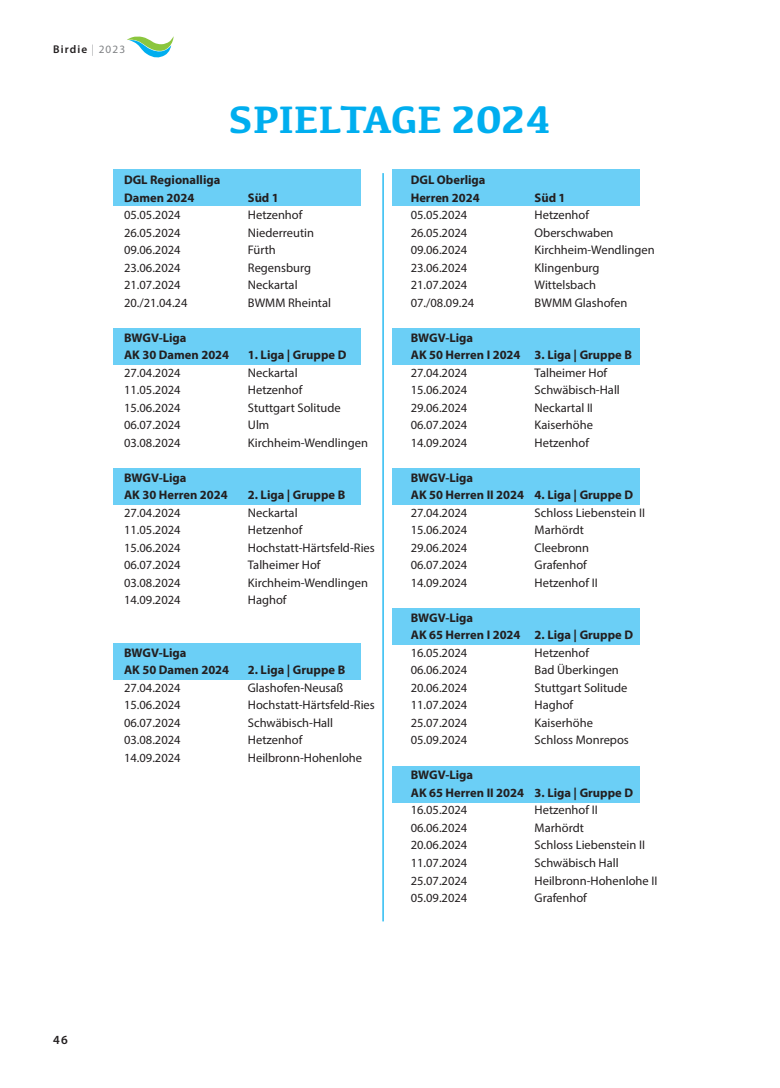
<style>
.page{position:relative;width:780px;height:1088px;background:#fff}
.page>*{position:absolute;margin:0;border:0;box-sizing:border-box;transform-origin:0 0}
.t1{font:700 39.62px "Kefa";color:#00aeef}
.t2{font:12.5px "Myriad Pro";color:#231f20}
.t3{font:700 12.5px/17.5px "Myriad Pro";color:#231f20}
.t4{font:600 12.5px "Myriad Pro";color:#231f20}
.t5{font:600 11.25px "Myriad Pro";letter-spacing:.1em;color:#231f20}
.s1{font-weight:300;font-stretch:condensed;color:#808285}
.s2{font-weight:400;color:#808285}
</style>
<div class="page">
<svg style="left:127px;top:36px;width:46px;height:22px"></svg>
<div style="left:392px;top:169px;width:247px;height:37px;background:#6bcff6"></div>
<div style="left:113px;top:169px;width:247px;height:37px;background:#6bcff6"></div>
<div style="left:113px;top:328px;width:247px;height:36px;background:#6bcff6"></div>
<div style="left:392px;top:328px;width:247px;height:36px;background:#6bcff6"></div>
<div style="left:392px;top:468px;width:247px;height:36px;background:#6bcff6"></div>
<div style="left:113px;top:468px;width:247px;height:36px;background:#6bcff6"></div>
<div style="left:113px;top:643px;width:247px;height:36px;background:#6bcff6"></div>
<div style="left:392px;top:767px;width:247px;height:36px;background:#6bcff6"></div>
<div style="left:392px;top:608px;width:247px;height:36px;background:#6bcff6"></div>
<hr style="left:382px;top:173px;width:1px;height:748px;background:#00aeef">
<p class="t5" style="left:53px;top:42px;width:73px">Birdie <span class="s1">|</span> <span class="s2">2023</span></p>
<h1 class="t1" style="left:229px;top:93px;width:323px">SPIELTAGE 2024</h1>
<p class="t3" style="left:124px;top:171px;width:98px">DGL Regionalliga<br>Damen 2024</p>
<p class="t3" style="left:248px;top:188px;width:32px">Süd 1</p>
<p class="t3" style="left:411px;top:171px;width:76px">DGL Oberliga<br>Herren 2024</p>
<p class="t3" style="left:534px;top:188px;width:32px">Süd 1</p>
<p class="t4" style="left:53px;top:1032px;width:16px">46</p>
<p class="t2" style="left:124px;top:207px;width:58px">05.05.2024</p>
<p class="t2" style="left:248px;top:207px;width:56px">Hetzenhof</p>
<p class="t2" style="left:124px;top:225px;width:58px">26.05.2024</p>
<p class="t2" style="left:248px;top:225px;width:68px">Niederreutin</p>
<p class="t2" style="left:124px;top:242px;width:58px">09.06.2024</p>
<p class="t2" style="left:248px;top:242px;width:29px">Fürth</p>
<p class="t2" style="left:124px;top:260px;width:58px">23.06.2024</p>
<p class="t2" style="left:248px;top:260px;width:65px">Regensburg</p>
<p class="t2" style="left:124px;top:277px;width:58px">21.07.2024</p>
<p class="t2" style="left:248px;top:277px;width:51px">Neckartal</p>
<p class="t2" style="left:124px;top:295px;width:65px">20./21.04.24</p>
<p class="t2" style="left:248px;top:295px;width:85px">BWMM Rheintal</p>
<p class="t3" style="left:124px;top:328px;width:107px">BWGV-Liga<br>AK 30 Damen 2024</p>
<p class="t3" style="left:248px;top:346px;width:100px">1. Liga | Gruppe D</p>
<p class="t2" style="left:124px;top:365px;width:58px">27.04.2024</p>
<p class="t2" style="left:248px;top:365px;width:51px">Neckartal</p>
<p class="t2" style="left:124px;top:382px;width:58px">11.05.2024</p>
<p class="t2" style="left:248px;top:382px;width:56px">Hetzenhof</p>
<p class="t2" style="left:124px;top:400px;width:58px">15.06.2024</p>
<p class="t2" style="left:248px;top:400px;width:94px">Stuttgart Solitude</p>
<p class="t2" style="left:124px;top:417px;width:58px">06.07.2024</p>
<p class="t2" style="left:248px;top:417px;width:23px">Ulm</p>
<p class="t2" style="left:124px;top:435px;width:58px">03.08.2024</p>
<p class="t2" style="left:248px;top:435px;width:121px">Kirchheim-Wendlingen</p>
<p class="t3" style="left:124px;top:468px;width:105px">BWGV-Liga<br>AK 30 Herren 2024</p>
<p class="t3" style="left:248px;top:486px;width:99px">2. Liga | Gruppe B</p>
<p class="t2" style="left:124px;top:505px;width:58px">27.04.2024</p>
<p class="t2" style="left:248px;top:505px;width:51px">Neckartal</p>
<p class="t2" style="left:124px;top:522px;width:58px">11.05.2024</p>
<p class="t2" style="left:248px;top:522px;width:56px">Hetzenhof</p>
<p class="t2" style="left:124px;top:540px;width:58px">15.06.2024</p>
<p class="t2" style="left:248px;top:540px;width:128px">Hochstatt-Härtsfeld-Ries</p>
<p class="t2" style="left:124px;top:557px;width:58px">06.07.2024</p>
<p class="t2" style="left:248px;top:557px;width:74px">Talheimer Hof</p>
<p class="t2" style="left:124px;top:575px;width:58px">03.08.2024</p>
<p class="t2" style="left:248px;top:575px;width:121px">Kirchheim-Wendlingen</p>
<p class="t2" style="left:124px;top:592px;width:58px">14.09.2024</p>
<p class="t2" style="left:248px;top:592px;width:40px">Haghof</p>
<p class="t3" style="left:124px;top:643px;width:107px">BWGV-Liga<br>AK 50 Damen 2024</p>
<p class="t3" style="left:248px;top:661px;width:99px">2. Liga | Gruppe B</p>
<p class="t2" style="left:124px;top:680px;width:58px">27.04.2024</p>
<p class="t2" style="left:248px;top:680px;width:97px">Glashofen-Neusaß</p>
<p class="t2" style="left:124px;top:697px;width:58px">15.06.2024</p>
<p class="t2" style="left:248px;top:697px;width:128px">Hochstatt-Härtsfeld-Ries</p>
<p class="t2" style="left:124px;top:715px;width:58px">06.07.2024</p>
<p class="t2" style="left:248px;top:715px;width:87px">Schwäbisch-Hall</p>
<p class="t2" style="left:124px;top:732px;width:58px">03.08.2024</p>
<p class="t2" style="left:248px;top:732px;width:56px">Hetzenhof</p>
<p class="t2" style="left:124px;top:750px;width:58px">14.09.2024</p>
<p class="t2" style="left:248px;top:750px;width:116px">Heilbronn-Hohenlohe</p>
<p class="t2" style="left:411px;top:207px;width:58px">05.05.2024</p>
<p class="t2" style="left:534px;top:207px;width:56px">Hetzenhof</p>
<p class="t2" style="left:411px;top:225px;width:58px">26.05.2024</p>
<p class="t2" style="left:534px;top:225px;width:80px">Oberschwaben</p>
<p class="t2" style="left:411px;top:242px;width:58px">09.06.2024</p>
<p class="t2" style="left:534px;top:242px;width:121px">Kirchheim-Wendlingen</p>
<p class="t2" style="left:411px;top:260px;width:58px">23.06.2024</p>
<p class="t2" style="left:534px;top:260px;width:66px">Klingenburg</p>
<p class="t2" style="left:411px;top:277px;width:58px">21.07.2024</p>
<p class="t2" style="left:534px;top:277px;width:63px">Wittelsbach</p>
<p class="t2" style="left:411px;top:295px;width:65px">07./08.09.24</p>
<p class="t2" style="left:534px;top:295px;width:94px">BWMM Glashofen</p>
<p class="t3" style="left:411px;top:328px;width:223px">BWGV-Liga<br>AK 50 Herren I 2024 3. Liga | Gruppe B</p>
<p class="t2" style="left:411px;top:365px;width:58px">27.04.2024</p>
<p class="t2" style="left:534px;top:365px;width:74px">Talheimer Hof</p>
<p class="t2" style="left:411px;top:382px;width:58px">15.06.2024</p>
<p class="t2" style="left:534px;top:382px;width:87px">Schwäbisch-Hall</p>
<p class="t2" style="left:411px;top:400px;width:58px">29.06.2024</p>
<p class="t2" style="left:534px;top:400px;width:60px">Neckartal II</p>
<p class="t2" style="left:411px;top:417px;width:58px">06.07.2024</p>
<p class="t2" style="left:534px;top:417px;width:60px">Kaiserhöhe</p>
<p class="t2" style="left:411px;top:435px;width:58px">14.09.2024</p>
<p class="t2" style="left:534px;top:435px;width:56px">Hetzenhof</p>
<p class="t3" style="left:411px;top:468px;width:224px">BWGV-Liga<br>AK 50 Herren II 2024 4. Liga | Gruppe D</p>
<p class="t2" style="left:411px;top:505px;width:58px">27.04.2024</p>
<p class="t2" style="left:534px;top:505px;width:112px">Schloss Liebenstein II</p>
<p class="t2" style="left:411px;top:522px;width:58px">15.06.2024</p>
<p class="t2" style="left:534px;top:522px;width:51px">Marhördt</p>
<p class="t2" style="left:411px;top:540px;width:58px">29.06.2024</p>
<p class="t2" style="left:534px;top:540px;width:56px">Cleebronn</p>
<p class="t2" style="left:411px;top:557px;width:58px">06.07.2024</p>
<p class="t2" style="left:534px;top:557px;width:54px">Grafenhof</p>
<p class="t2" style="left:411px;top:575px;width:58px">14.09.2024</p>
<p class="t2" style="left:534px;top:575px;width:65px">Hetzenhof II</p>
<p class="t3" style="left:411px;top:608px;width:224px">BWGV-Liga<br>AK 65 Herren I 2024 2. Liga | Gruppe D</p>
<p class="t2" style="left:411px;top:645px;width:58px">16.05.2024</p>
<p class="t2" style="left:534px;top:645px;width:56px">Hetzenhof</p>
<p class="t2" style="left:411px;top:662px;width:58px">06.06.2024</p>
<p class="t2" style="left:534px;top:662px;width:86px">Bad Überkingen</p>
<p class="t2" style="left:411px;top:680px;width:58px">20.06.2024</p>
<p class="t2" style="left:534px;top:680px;width:94px">Stuttgart Solitude</p>
<p class="t2" style="left:411px;top:697px;width:58px">11.07.2024</p>
<p class="t2" style="left:534px;top:697px;width:40px">Haghof</p>
<p class="t2" style="left:411px;top:715px;width:58px">25.07.2024</p>
<p class="t2" style="left:534px;top:715px;width:60px">Kaiserhöhe</p>
<p class="t2" style="left:411px;top:732px;width:58px">05.09.2024</p>
<p class="t2" style="left:534px;top:732px;width:96px">Schloss Monrepos</p>
<p class="t3" style="left:411px;top:766px;width:224px">BWGV-Liga<br>AK 65 Herren II 2024 3. Liga | Gruppe D</p>
<p class="t2" style="left:411px;top:802px;width:58px">16.05.2024</p>
<p class="t2" style="left:534px;top:802px;width:65px">Hetzenhof II</p>
<p class="t2" style="left:411px;top:820px;width:58px">06.06.2024</p>
<p class="t2" style="left:534px;top:820px;width:51px">Marhördt</p>
<p class="t2" style="left:411px;top:837px;width:58px">20.06.2024</p>
<p class="t2" style="left:534px;top:837px;width:112px">Schloss Liebenstein II</p>
<p class="t2" style="left:411px;top:855px;width:58px">11.07.2024</p>
<p class="t2" style="left:534px;top:855px;width:86px">Schwäbisch Hall</p>
<p class="t2" style="left:411px;top:872px;width:58px">25.07.2024</p>
<p class="t2" style="left:534px;top:872px;width:124px">Heilbronn-Hohenlohe II</p>
<p class="t2" style="left:411px;top:890px;width:58px">05.09.2024</p>
<p class="t2" style="left:534px;top:890px;width:54px">Grafenhof</p>
</div>
